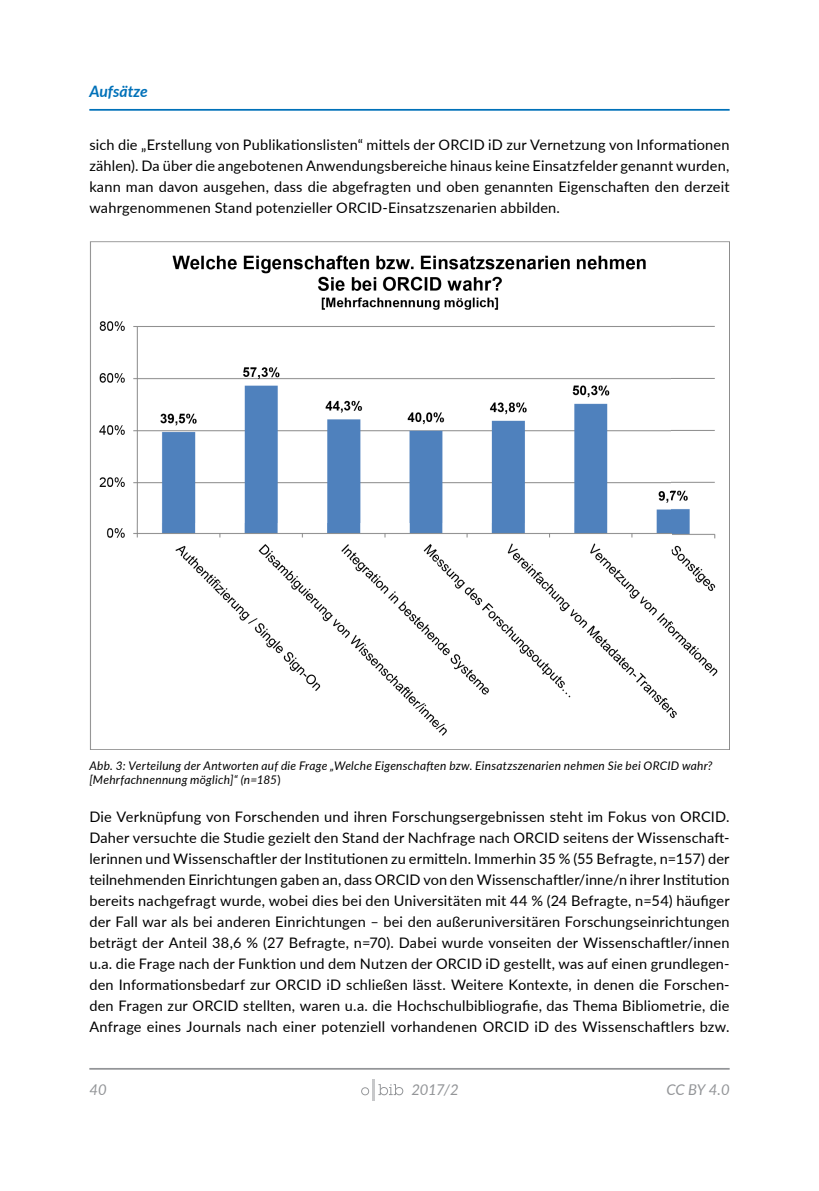
<style>
.page{position:relative;width:819px;height:1191px;background:#fff}
.page>*{position:absolute;margin:0;border:0;box-sizing:border-box;transform-origin:0 0}
.t1{font:italic 700 15.75px "Lato";color:#0071b9}
.t2{font:14.88px "Lato Italic 2";color:#939598}
.t3{font:italic 14.88px "Lato";color:#939598}
.t4{font:14.53px/21px "Lato Regular 2";letter-spacing:.015em;color:#000;text-align:justify}
.t5{font:italic 11.9px/14px "Lato";letter-spacing:.02em;color:#000}
.s1{font-family:"Lato Regular 2";font-style:normal}
</style>
<div class="page">
<hr style="left:89px;top:1068px;width:640px;height:1px;background:#939598">
<hr style="left:372px;top:1079px;width:3px;height:21px;background:#c7c8ca">
<svg style="left:361px;top:1087px;width:8px;height:8px"></svg>
<svg style="left:378px;top:1084px;width:25px;height:11px"></svg>
<img style="left:90px;top:242px;width:639px;height:507px">
<hr style="left:89px;top:109px;width:640px;height:2px;background:#0071b9">
<p class="t1" style="left:89px;top:80px;width:60px">Aufsätze</p>
<p class="t4" style="left:89px;top:134px;width:641px">sich die „Erstellung von Publikationslisten“ mittels der ORCID iD zur Vernetzung von Informationen zählen). Da über die angebotenen Anwendungsbereiche hinaus keine Einsatzfelder genannt wurden, kann man davon ausgehen, dass die abgefragten und oben genannten Eigenschaften den derzeit wahrgenommenen Stand potenzieller ORCID-Einsatzszenarien abbilden.</p>
<p class="t5" style="left:89px;top:758px;width:624px">Abb. 3: Verteilung der Antworten auf die Frage „Welche Eigenschaften bzw. Einsatzszenarien nehmen Sie bei ORCID wahr? [Mehrfachnennung möglich]“ (n=185<span class="s1">)</span></p>
<p class="t4" style="left:89px;top:806px;width:641px">Die Verknüpfung von Forschenden und ihren Forschungsergebnissen steht im Fokus von ORCID.<br>Daher versuchte die Studie gezielt den Stand der Nachfrage nach ORCID seitens der Wissenschaft&shy;lerinnen und Wissenschaftler der Institutionen zu ermitteln. Immerhin 35 % (55 Befragte, n=157) der teilnehmenden Einrichtungen gaben an, dass ORCID von den Wissenschaftler/inne/n ihrer Institution bereits nachgefragt wurde, wobei dies bei den Universitäten mit 44 % (24 Befragte, n=54) häufiger der Fall war als bei anderen Einrichtungen – bei den außeruniversitären Forschungseinrichtungen beträgt der Anteil 38,6 % (27 Befragte, n=70). Dabei wurde vonseiten der Wissenschaftler/innen u.a. die Frage nach der Funktion und dem Nutzen der ORCID iD gestellt, was auf einen grundlegen&shy;den Informationsbedarf zur ORCID iD schließen lässt. Weitere Kontexte, in denen die Forschen&shy;den Fragen zur ORCID stellten, waren u.a. die Hochschulbibliografie, das Thema Bibliometrie, die Anfrage eines Journals nach einer potenziell vorhandenen ORCID iD des Wissenschaftlers bzw.</p>
<p class="t3" style="left:89px;top:1079px;width:19px">40</p>
<p class="t2" style="left:411px;top:1079px;width:49px">2017/2</p>
<p class="t2" style="left:666px;top:1079px;width:65px">CC BY 4.0</p>
</div>
